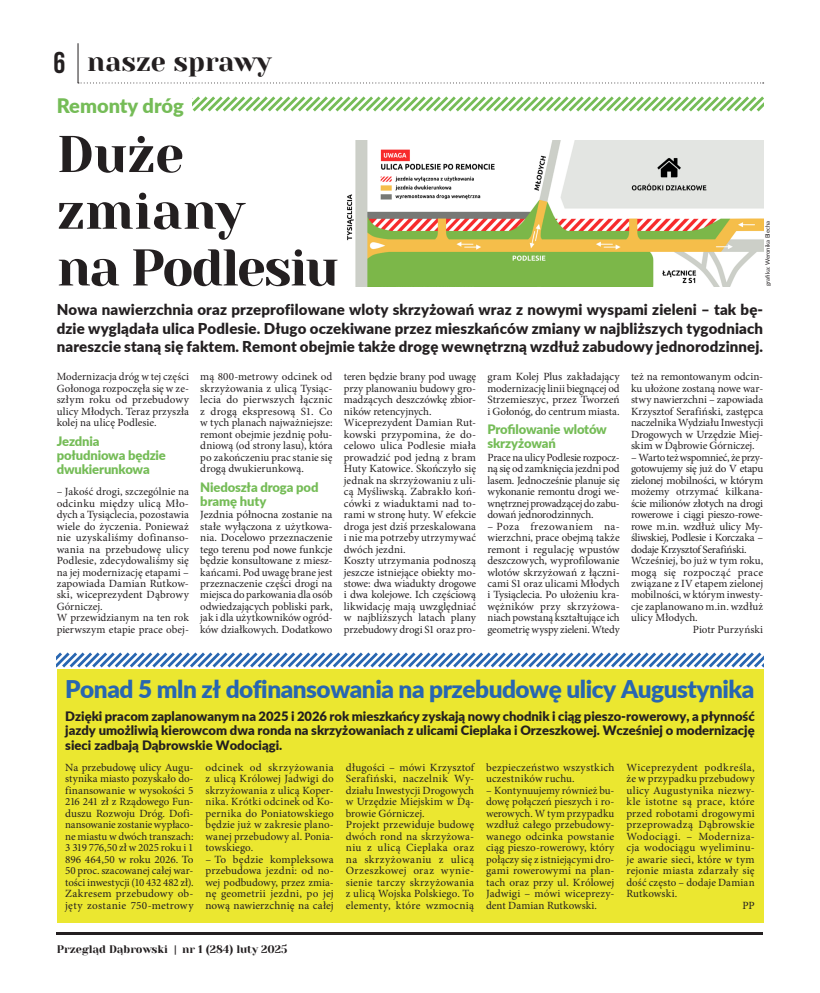
<style>
.page{position:relative;width:820px;height:993px;background:#fff}
.page>*{position:absolute;margin:0;border:0;box-sizing:border-box;transform-origin:0 0}
.t1{font:51.5px/56.7px "Yeseva One";letter-spacing:-.03em;color:#231f20}
.t2{font:700 30px "Bebas Neue";color:#231f20}
.t3{font:27px "Yeseva One";color:#231f20}
.t4{font:900 24.4px "Lato";letter-spacing:-.02em;color:#2866b1}
.t5{font:900 20px "Lato";color:#75bc57}
.t6{font:900 15px/18.5px "Lato";letter-spacing:.01em;color:#231f20;text-align:justify}
.t7{font:900 13px/14.5px "Lato";color:#231f20;text-align:justify}
.t8{font:900 13px/14px "Lato";letter-spacing:-.01em;color:#75bc57}
.t9{font:11px/11.5px "Minion Pro";letter-spacing:.005em;color:#231f20;text-align:justify}
.t10{font:11px "Minion Pro";letter-spacing:-.03em;color:#231f20}
.t11{font:11px "Minion Pro";letter-spacing:.025em;color:#231f20}
.t12{font:11px "Minion Pro";letter-spacing:.03em;color:#231f20}
.t13{font:11px "Minion Pro";letter-spacing:-.025em;color:#231f20}
.t14{font:11px "Yeseva One";color:#231f20}
.t15{font:11px "Minion Pro";letter-spacing:-.02em;color:#231f20}
.t16{font:11px "Minion Pro";letter-spacing:-.035em;color:#231f20}
.t17{font:6px "Lato";color:#231f20}
.s1{font-family:"Lato";font-weight:700;font-size:10px}
</style>
<div class="page">
<svg style="left:78px;top:82px;width:685px;height:1px"></svg>
<hr style="left:77px;top:43px;width:1px;height:40px;background:#231f20">
<hr style="left:57px;top:932px;width:706px;height:3px;background:#231f20">
<svg style="left:192px;top:96px;width:571px;height:15px"></svg>
<img style="left:347px;top:140px;width:416px;height:146px">
<svg style="left:57px;top:652px;width:706px;height:15px"></svg>
<div style="left:57px;top:669px;width:706px;height:253px;background:#ebe730"></div>
<h2 class="t2" style="left:53px;top:46px;width:13px">6</h2>
<h3 class="t3" style="left:87px;top:42px;width:186px">nasze sprawy</h3>
<h3 class="t5" style="left:57px;top:90px;width:128px">Remonty dróg</h3>
<h1 class="t1" style="left:57px;top:124px;width:283px">Duże zmiany<br>na Podlesiu</h1>
<p class="t6" style="left:57px;top:300px;width:707px">Nowa nawierzchnia oraz przeprofilowane wloty skrzyżowań wraz z nowymi wyspami zieleni – tak bę&shy;dzie wyglądała ulica Podlesie. Długo oczekiwane przez mieszkańców zmiany w najbliższych tygodniach nareszcie staną się faktem. Remont obejmie także drogę wewnętrzną wzdłuż zabudowy jednorodzinnej.</p>
<p class="t9" style="left:57px;top:371px;width:134px">Modernizacja dróg w tej części Gołonoga rozpoczęła się w ze&shy;szłym roku od przebudowy ulicy Młodych. Teraz przyszła kolej na ulicę Podlesie.</p>
<p class="t8" style="left:57px;top:433px;width:111px">Jezdnia południowa będzie dwukierunkowa</p>
<p class="t9" style="left:57px;top:485px;width:134px;text-align:left">– Jakość drogi, szczególnie na odcinku między ulicą Mło&shy;dych a Tysiąclecia, pozostawia wiele do życzenia. Ponieważ nie uzyskaliśmy dofinanso&shy;wania na przebudowę ulicy<br>Podlesie, zdecydowaliśmy się na jej modernizację etapami – zapowiada Damian Rutkow&shy;ski, wiceprezydent Dąbrowy<br>Górniczej.<br>W przewidzianym na ten rok pierwszym etapie prace obej-</p>
<p class="t17" style="left:763px;top:286px;width:67px;rotate:-90deg">grafika: Weronika Blecha</p>
<p class="t9" style="left:344px;top:371px;width:134px;text-align:left">teren będzie brany pod uwagę przy planowaniu budowy gro&shy;madzących deszczówkę zbior&shy;ników retencyjnych.<br>Wiceprezydent Damian Rut&shy;kowski przypomina, że do&shy;celowo ulica Podlesie miała prowadzić pod jedną z bram<br>Huty Katowice. Skończyło się jednak na skrzyżowaniu z uli&shy;cą Myśliwską. Zabrakło koń&shy;cówki z wiaduktami nad to&shy;rami w stronę huty. W efekcie droga jest dziś przeskalowana i nie ma potrzeby utrzymywać dwóch jezdni.<br>Koszty utrzymania podnoszą jeszcze istniejące obiekty mo&shy;stowe: dwa wiadukty drogowe i dwa kolejowe. Ich częściową likwidację mają uwzględniać w najbliższych latach plany przebudowy drogi S1 oraz pro-</p>
<p class="t9" style="left:487px;top:371px;width:134px">gram Kolej Plus zakładający modernizację linii biegnącej od Strzemieszyc, przez Tworzeń i Gołonóg, do centrum miasta.</p>
<p class="t9" style="left:200px;top:371px;width:134px">mą 800-metrowy odcinek od skrzyżowania z ulicą Tysiąc&shy;lecia do pierwszych łącznic z drogą ekspresową S1. Co w tych planach najważniejsze: remont obejmie jezdnię połu&shy;dniową (od strony lasu), która po zakończeniu prac stanie się drogą dwukierunkową.</p>
<p class="t8" style="left:200px;top:479px;width:120px">Niedoszła droga pod bramę huty</p>
<p class="t9" style="left:200px;top:508px;width:134px">Jezdnia północna zostanie na stałe wyłączona z użytkowa&shy;nia. Docelowo przeznaczenie tego terenu pod nowe funkcje będzie konsultowane z miesz&shy;kańcami. Pod uwagę brane jest przeznaczenie części drogi na miejsca do parkowania dla osób odwiedzających pobliski park, jak i dla użytkowników ogród&shy;ków działkowych. Dodatkowo</p>
<p class="t9" style="left:630px;top:371px;width:134px">też na remontowanym odcin&shy;ku ułożone zostaną nowe war&shy;stwy nawierzchni – zapowiada Krzysztof Serafiński, zastępca naczelnika Wydziału Inwestycji Drogowych w Urzędzie Miej&shy;skim w Dąbrowie Górniczej.</p>
<p class="t13" style="left:630px;top:449px;width:134px">– Warto też wspomnieć, że przy-</p>
<p class="t16" style="left:630px;top:461px;width:134px">gotowujemy się już do V etapu</p>
<p class="t13" style="left:630px;top:472px;width:134px">zielonej mobilności, w którym</p>
<p class="t9" style="left:630px;top:485px;width:134px">możemy otrzymać kilkana-</p>
<p class="t10" style="left:630px;top:495px;width:134px">ście milionów złotych na drogi</p>
<p class="t10" style="left:630px;top:507px;width:134px">rowerowe i ciągi pieszo-rowe-</p>
<p class="t9" style="left:630px;top:520px;width:134px">rowe m.in. wzdłuż ulicy My-</p>
<p class="t10" style="left:630px;top:530px;width:134px">śliwskiej, Podlesie i Korczaka –</p>
<p class="t15" style="left:630px;top:541px;width:117px">dodaje Krzysztof Serafiński.</p>
<p class="t9" style="left:630px;top:554px;width:134px">Wcześniej, bo już w tym roku,</p>
<p class="t9" style="left:630px;top:566px;width:134px">mogą się rozpocząć prace</p>
<p class="t9" style="left:630px;top:577px;width:134px">związane z IV etapem zielonej</p>
<p class="t9" style="left:630px;top:589px;width:134px">mobilności, w którym inwesty-</p>
<p class="t9" style="left:630px;top:600px;width:134px">cje zaplanowano m.in. wzdłuż</p>
<p class="t9" style="left:630px;top:612px;width:68px">ulicy Młodych.</p>
<p class="t9" style="left:692px;top:623px;width:72px">Piotr Purzyński</p>
<p class="t8" style="left:487px;top:422px;width:121px">Profilowanie wlotów skrzyżowań</p>
<p class="t9" style="left:487px;top:451px;width:134px">Prace na ulicy Podlesie rozpocz&shy;ną się od zamknięcia jezdni pod lasem. Jednocześnie planuje się wykonanie remontu drogi we&shy;wnętrznej prowadzącej do zabu&shy;dowań jednorodzinnych.</p>
<p class="t9" style="left:487px;top:520px;width:134px">– Poza frezowaniem na&shy;wierzchni, prace obejmą także remont i regulację wpustów deszczowych, wyprofilowanie wlotów skrzyżowań z łączni&shy;cami S1 oraz ulicami Młodych i Tysiąclecia. Po ułożeniu kra&shy;wężników przy skrzyżowa&shy;niach powstaną kształtujące ich geometrię wyspy zieleni. Wtedy</p>
<h3 class="t4" style="left:65px;top:670px;width:690px">Ponad 5 mln zł dofinansowania na przebudowę ulicy Augustynika</h3>
<p class="t7" style="left:65px;top:708px;width:690px">Dzięki pracom zaplanowanym na 2025 i 2026 rok mieszkańcy zyskają nowy chodnik i ciąg pieszo-rowerowy, a płynność jazdy umożliwią kierowcom dwa ronda na skrzyżowaniach z ulicami Cieplaka i Orzeszkowej. Wcześniej o modernizację sieci zadbają Dąbrowskie Wodociągi.</p>
<p class="t9" style="left:65px;top:761px;width:130px">Na przebudowę ulicy Augu&shy;stynika miasto pozyskało do&shy;finansowanie w wysokości 5<br>216 241 zł z Rządowego Fun&shy;duszu Rozwoju Dróg. Dofi&shy;nansowanie zostanie wypłaco&shy;ne miastu w dwóch transzach:<br>3 319 776,50 zł w 2025 roku i 1<br>896 464,50 w roku 2026. To 50 proc. szacowanej całej war&shy;tości inwestycji (10 432 482 zł).<br>Zakresem przebudowy ob&shy;jęty zostanie 750-metrowy</p>
<p class="t9" style="left:205px;top:761px;width:130px">odcinek od skrzyżowania z ulicą Królowej Jadwigi do skrzyżowania z ulicą Koper&shy;nika. Krótki odcinek od Ko&shy;pernika do Poniatowskiego będzie już w zakresie plano&shy;wanej przebudowy al. Ponia&shy;towskiego.</p>
<p class="t9" style="left:346px;top:761px;width:130px;text-align:left">długości – mówi Krzysztof<br>Serafiński, naczelnik Wy&shy;działu Inwestycji Drogowych w Urzędzie Miejskim w Dą&shy;browie Górniczej.<br>Projekt przewiduje budowę dwóch rond na skrzyżowa&shy;niu z ulicą Cieplaka oraz na skrzyżowaniu z ulicą<br>Orzeszkowej oraz wynie&shy;sienie tarczy skrzyżowania z ulicą Wojska Polskiego. To elementy, które wzmocnią</p>
<p class="t9" style="left:486px;top:761px;width:130px">bezpieczeństwo wszystkich uczestników ruchu.</p>
<p class="t12" style="left:626px;top:759px;width:130px">Wiceprezydent podkreśla,</p>
<p class="t9" style="left:626px;top:772px;width:130px">że w przypadku przebudowy</p>
<p class="t12" style="left:626px;top:782px;width:130px">ulicy Augustynika niezwy-</p>
<p class="t9" style="left:626px;top:795px;width:130px">kle istotne są prace, które</p>
<p class="t9" style="left:626px;top:807px;width:130px">przed robotami drogowymi</p>
<p class="t11" style="left:626px;top:817px;width:130px">przeprowadzą Dąbrowskie</p>
<p class="t12" style="left:626px;top:828px;width:130px">Wodociągi. – Moderniza-</p>
<p class="t11" style="left:626px;top:840px;width:130px">cja wodociągu wyeliminu-</p>
<p class="t9" style="left:626px;top:853px;width:130px">je awarie sieci, które w tym</p>
<p class="t11" style="left:626px;top:863px;width:130px">rejonie miasta zdarzały się</p>
<p class="t9" style="left:626px;top:876px;width:130px">dość często – dodaje Damian</p>
<p class="t9" style="left:626px;top:887px;width:52px">Rutkowski.</p>
<p class="t9" style="left:742px;top:899px;width:14px">PP</p>
<p class="t9" style="left:486px;top:784px;width:130px">– Kontynuujemy również bu&shy;dowę połączeń pieszych i ro&shy;werowych. W tym przypadku wzdłuż całego przebudowy&shy;wanego odcinka powstanie ciąg pieszo-rowerowy, który połączy się z istniejącymi dro&shy;gami rowerowymi na plan&shy;tach oraz przy ul. Królowej Jadwigi – mówi wiceprezy&shy;dent Damian Rutkowski.</p>
<p class="t9" style="left:205px;top:853px;width:130px">– To będzie kompleksowa przebudowa jezdni: od no&shy;wej podbudowy, przez zmia&shy;nę geometrii jezdni, po jej nową nawierzchnię na całej</p>
<p class="t14" style="left:57px;top:940px;width:232px">Przegląd Dąbrowski <span class="s1">|</span> nr 1 (284) luty 2025</p>
</div>
